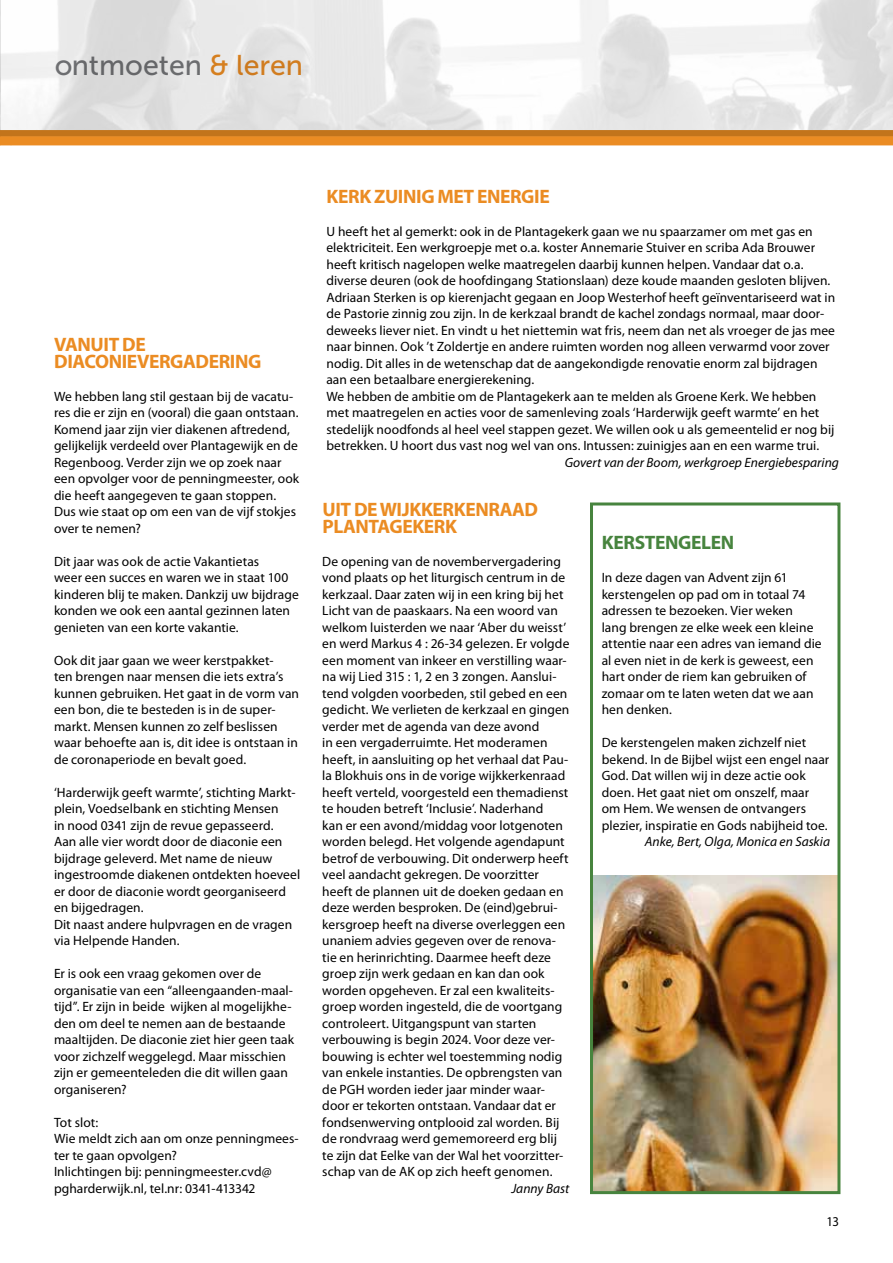
<style>
.page{position:relative;width:893px;height:1263px;background:#fff}
.page>*{position:absolute;margin:0;border:0;box-sizing:border-box;transform-origin:0 0}
.t1{font:28.5px "Museo Sans 500";color:#77787b}
.t2{font:700 19.5px/16.5px "Myriad Pro";letter-spacing:-.02em;color:#eb8c23}
.t3{font:700 19.5px "Myriad Pro";letter-spacing:-.02em;color:#47843e}
.t4{font:13.5px/16.5px "Myriad Pro";letter-spacing:.005em;color:#000}
.t5{font:italic 13.5px "Myriad Pro";letter-spacing:.005em;color:#000}
.t6{font:13.5px "Myriad Pro";letter-spacing:.005em;color:#000;scale:.95 1}
.s1{color:#eb8c23}
</style>
<div class="page">
<div style="left:0;top:136px;width:893px;height:9px;background:#eb8c23"></div>
<div style="left:0;top:130px;width:893px;height:6px;background:#c2741b"></div>
<img style="left:594px;top:875px;width:242px;height:315px">
<div style="left:590px;top:502px;width:250px;height:692px;border:3px solid #47843e"></div>
<h1 class="t1" style="left:54px;top:50px;width:251px">ontmoeten <span class="s1">&amp; leren</span></h1>
<h2 class="t2" style="left:54px;top:336px;width:207px">VANUIT DE<br>DIACONIEVERGADERING</h2>
<p class="t4" style="left:54px;top:388px;width:247px">We hebben lang stil gestaan bij de vacatu&shy;res die er zijn en (vooral) die gaan ontstaan.<br>Komend jaar zijn vier diakenen aftredend, gelijkelijk verdeeld over Plantagewijk en de Regenboog. Verder zijn we op zoek naar een opvolger voor de penningmeester, ook die heeft aangegeven te gaan stoppen.<br>Dus wie staat op om een van de vijf stokjes over te nemen?</p>
<p class="t4" style="left:54px;top:552px;width:246px">Dit jaar was ook de actie Vakantietas<br>weer een succes en waren we in staat 100 kinderen blij te maken. Dankzij uw bijdrage konden we ook een aantal gezinnen laten genieten van een korte vakantie.</p>
<p class="t4" style="left:54px;top:651px;width:247px">Ook dit jaar gaan we weer kerstpakket-<br>ten brengen naar mensen die iets extra’s kunnen gebruiken. Het gaat in de vorm van een bon, die te besteden is in de super&shy;markt. Mensen kunnen zo zelf beslissen waar behoefte aan is, dit idee is ontstaan in de coronaperiode en bevalt goed.</p>
<p class="t4" style="left:54px;top:783px;width:248px">‘Harderwijk geeft warmte’, stichting Markt&shy;plein, Voedselbank en stichting Mensen<br>in nood 0341 zijn de revue gepasseerd.<br>Aan alle vier wordt door de diaconie een bijdrage geleverd. Met name de nieuw ingestroomde diakenen ontdekten hoeveel er door de diaconie wordt georganiseerd en bijgedragen.<br>Dit naast andere hulpvragen en de vragen via Helpende Handen.</p>
<p class="t4" style="left:54px;top:965px;width:242px">Er is ook een vraag gekomen over de organisatie van een “alleengaanden-maal&shy;tijd”. Er zijn in beide wijken al mogelijkhe&shy;den om deel te nemen aan de bestaande maaltijden. De diaconie ziet hier geen taak voor zichzelf weggelegd. Maar misschien zijn er gemeenteleden die dit willen gaan organiseren?</p>
<p class="t4" style="left:54px;top:1113px;width:246px">Tot slot:<br>Wie meldt zich aan om onze penningmees&shy;ter te gaan opvolgen?<br>Inlichtingen bij: penningmeester.cvd@ pgharderwijk.nl, tel.nr: 0341-413342</p>
<h2 class="t2" style="left:327px;top:187px;width:225px">KERK ZUINIG MET ENERGIE</h2>
<p class="t4" style="left:326px;top:223px;width:510px">U heeft het al gemerkt: ook in de Plantagekerk gaan we nu spaarzamer om met gas en elektriciteit. Een werkgroepje met o.a. koster Annemarie Stuiver en scriba Ada Brouwer heeft kritisch nagelopen welke maatregelen daarbij kunnen helpen. Vandaar dat o.a. diverse deuren (ook de hoofdingang Stationslaan) deze koude maanden gesloten blijven.<br>Adriaan Sterken is op kierenjacht gegaan en Joop Westerhof heeft geïnventariseerd wat in de Pastorie zinnig zou zijn. In de kerkzaal brandt de kachel zondags normaal, maar door&shy;deweeks liever niet. En vindt u het niettemin wat fris, neem dan net als vroeger de jas mee naar binnen. Ook ’t Zoldertje en andere ruimten worden nog alleen verwarmd voor zover nodig. Dit alles in de wetenschap dat de aangekondigde renovatie enorm zal bijdragen aan een betaalbare energierekening.<br>We hebben de ambitie om de Plantagekerk aan te melden als Groene Kerk. We hebben met maatregelen en acties voor de samenleving zoals ‘Harderwijk geeft warmte’ en het stedelijk noodfonds al heel veel stappen gezet. We willen ook u als gemeentelid er nog bij betrekken. U hoort dus vast nog wel van ons. Intussen: zuinigjes aan en een warme trui.</p>
<p class="t5" style="left:565px;top:454px;width:276px">Govert van der Boom, werkgroep Energiebesparing</p>
<h2 class="t2" style="left:322px;top:501px;width:217px">UIT DE WIJKKERKENRAAD<br>PLANTAG EKERK</h2>
<p class="t4" style="left:322px;top:553px;width:249px">De opening van de novembervergadering vond plaats op het liturgisch centrum in de kerkzaal. Daar zaten wij in een kring bij het Licht van de paaskaars. Na een woord van welkom luisterden we naar ‘Aber du weisst’ en werd Markus 4 : 26-34 gelezen. Er volgde een moment van inkeer en verstilling waar&shy;na wij Lied 315 : 1, 2 en 3 zongen. Aanslui&shy;tend volgden voorbeden, stil gebed en een gedicht. We verlieten de kerkzaal en gingen verder met de agenda van deze avond<br>in een vergaderruimte. Het moderamen heeft, in aansluiting op het verhaal dat Pau&shy;la Blokhuis ons in de vorige wijkkerkenraad heeft verteld, voorgesteld een themadienst te houden betreft ‘Inclusie’. Naderhand<br>kan er een avond/middag voor lotgenoten worden belegd. Het volgende agendapunt betrof de verbouwing. Dit onderwerp heeft veel aandacht gekregen. De voorzitter heeft de plannen uit de doeken gedaan en deze werden besproken. De (eind)gebrui&shy;kersgroep heeft na diverse overleggen een unaniem advies gegeven over de renova&shy;tie en herinrichting. Daarmee heeft deze groep zijn werk gedaan en kan dan ook worden opgeheven. Er zal een kwaliteits&shy;groep worden ingesteld, die de voortgang controleert. Uitgangspunt van starten verbouwing is begin 2024. Voor deze ver&shy;bouwing is echter wel toestemming nodig van enkele instanties. De opbrengsten van de PGH worden ieder jaar minder waar&shy;door er tekorten ontstaan. Vandaar dat er fondsenwerving ontplooid zal worden. Bij de rondvraag werd gememoreerd erg blij te zijn dat Eelke van der Wal het voorzitter&shy;schap van de AK op zich heeft genomen.</p>
<p class="t5" style="left:511px;top:1180px;width:60px">Janny Bast</p>
<h2 class="t3" style="left:602px;top:530px;width:134px">KERSTENGELEN</h2>
<p class="t4" style="left:602px;top:569px;width:222px">In deze dagen van Advent zijn 61 kerstengelen op pad om in totaal 74 adressen te bezoeken. Vier weken<br>lang brengen ze elke week een kleine attentie naar een adres van iemand die al even niet in de kerk is geweest, een hart onder de riem kan gebruiken of zomaar om te laten weten dat we aan hen denken.</p>
<p class="t4" style="left:602px;top:734px;width:229px">De kerstengelen maken zichzelf niet bekend. In de Bijbel wijst een engel naar God. Dat willen wij in deze actie ook doen. Het gaat niet om onszelf, maar om Hem. We wensen de ontvangers plezier, inspiratie en Gods nabijheid toe.</p>
<p class="t5" style="left:645px;top:833px;width:187px">Anke, Bert, Olga, Monica en Saskia</p>
<p class="t6" style="left:827px;top:1213px;width:15px">13</p>
</div>
